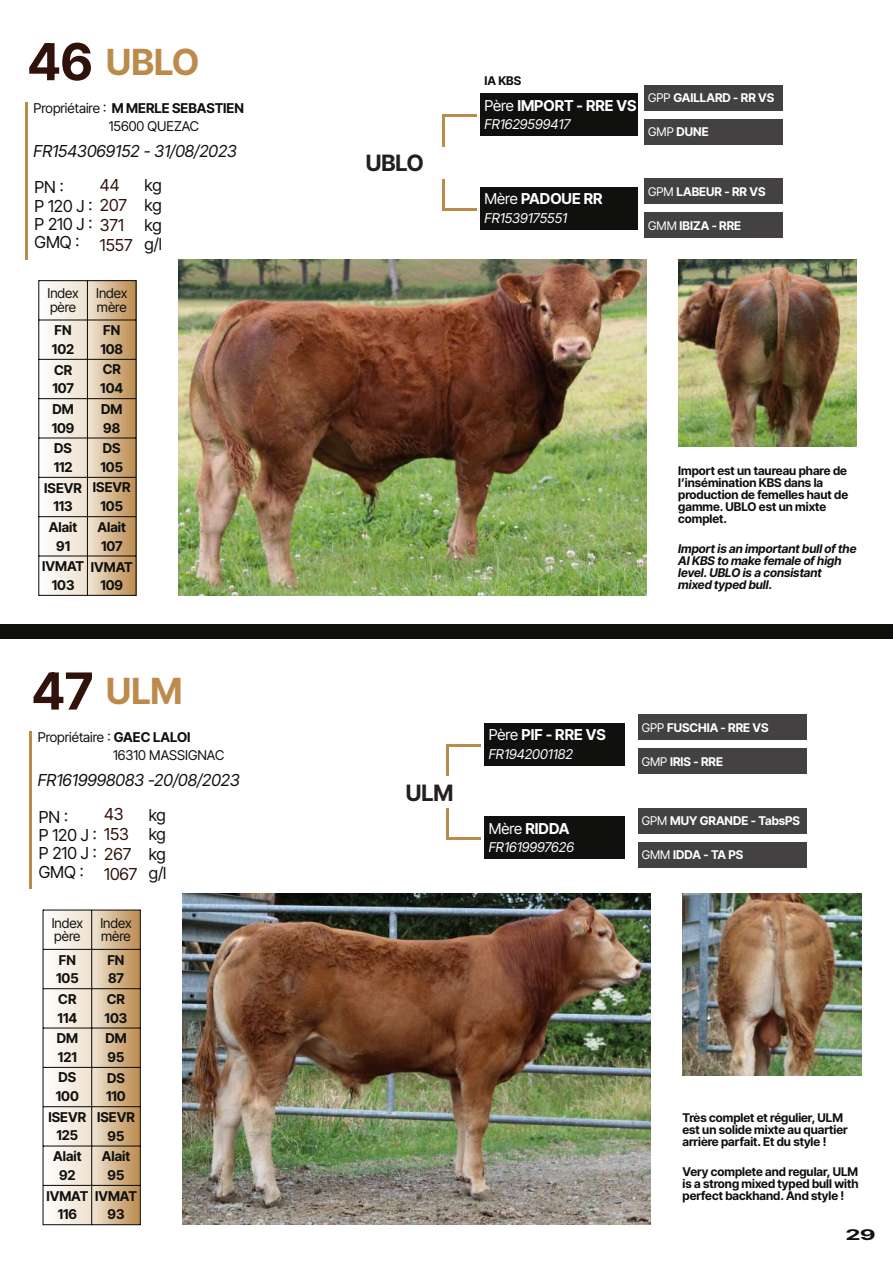
<style>
.page{position:relative;width:893px;height:1263px;background:#fff}
.page>*{position:absolute;margin:0;border:0;box-sizing:border-box;transform-origin:0 0}
.t1{font:700 51px "Inter Tight";color:#30120b}
.t2{font:700 36px "Inter Tight";color:#bc8b4c}
.t3{font:700 22.5px "Inter Tight";color:#231f20}
.t4{font:16.5px/18.5px "Inter Tight";color:#10110f}
.t5{font:italic 16.5px "Inter Tight";color:#10110f}
.t6{font:16.5px "Inter Tight";color:#30120b}
.t7{font:700 15px "Inter Tight";color:#fff}
.t8{font:700 14.7px "Inter Tight";color:#101110;scale:1.65 1}
.t9{font:700 13.5px/18.6px "Inter Tight";color:#10110f}
.t10{font:13.5px/13.5px "Inter Tight";color:#10110f}
.t11{font:italic 13.5px "Inter Tight";color:#fff}
.t12{font:italic 13.5px "Inter Tight";color:#fefefe}
.t13{font:700 12px/12px "Inter Tight";color:#10110f}
.t14{font:700 12px "Inter Tight";color:#fff}
.t15{font:italic 700 12px/12px "Inter Tight";color:#10110f}
.s1{font-weight:700}
.s2{color:#30120b}
.s3{font-weight:400}
</style>
<div class="page">
<svg style="left:44px;top:911px;width:96px;height:313px"></svg>
<svg style="left:39px;top:281px;width:97px;height:314px"></svg>
<div style="left:480px;top:94px;width:158px;height:42px;background:#10110f"></div>
<div style="left:644px;top:119px;width:138px;height:26px;background:#434142"></div>
<div style="left:644px;top:85px;width:138px;height:26px;background:#424141"></div>
<div style="left:644px;top:213px;width:138px;height:25px;background:#434142"></div>
<div style="left:644px;top:179px;width:138px;height:25px;background:#434142"></div>
<img style="left:179px;top:259px;width:467px;height:336px">
<hr style="left:38px;top:280px;width:1px;height:316px;background:#080704">
<hr style="left:136px;top:280px;width:1px;height:316px;background:#080704">
<hr style="left:87px;top:281px;width:1px;height:314px;background:#080704">
<hr style="left:39px;top:280px;width:97px;height:1px;background:#080704">
<hr style="left:39px;top:320px;width:97px;height:1px;background:#080704">
<hr style="left:39px;top:359px;width:97px;height:1px;background:#080704">
<hr style="left:39px;top:398px;width:97px;height:1px;background:#080704">
<hr style="left:39px;top:438px;width:97px;height:1px;background:#080704">
<hr style="left:39px;top:477px;width:97px;height:1px;background:#080704">
<hr style="left:39px;top:516px;width:97px;height:1px;background:#080704">
<hr style="left:39px;top:556px;width:97px;height:1px;background:#080704">
<hr style="left:39px;top:595px;width:97px;height:1px;background:#080704">
<img style="left:678px;top:259px;width:179px;height:187px">
<div style="left:480px;top:187px;width:158px;height:43px;background:#10110f"></div>
<hr style="left:442px;top:115px;width:34px;height:2px;background:#bc8b4c">
<hr style="left:442px;top:208px;width:34px;height:2px;background:#bc8b4c">
<hr style="left:442px;top:115px;width:2px;height:32px;background:#bc8b4c">
<hr style="left:442px;top:179px;width:2px;height:31px;background:#bc8b4c">
<div style="left:0;top:624px;width:893px;height:15px;background:#10110f"></div>
<hr style="left:26px;top:102px;width:2px;height:158px;background:#bc8b4c">
<div style="left:485px;top:723px;width:140px;height:42px;background:#10110f"></div>
<div style="left:638px;top:748px;width:168px;height:26px;background:#434142"></div>
<div style="left:638px;top:714px;width:168px;height:26px;background:#434142"></div>
<div style="left:638px;top:842px;width:168px;height:25px;background:#434142"></div>
<div style="left:638px;top:808px;width:168px;height:25px;background:#434142"></div>
<hr style="left:43px;top:910px;width:1px;height:315px;background:#080704">
<hr style="left:140px;top:910px;width:1px;height:315px;background:#080704">
<hr style="left:91px;top:910px;width:1px;height:315px;background:#080704">
<hr style="left:43px;top:910px;width:97px;height:1px;background:#080704">
<hr style="left:43px;top:949px;width:97px;height:1px;background:#080704">
<hr style="left:43px;top:988px;width:97px;height:1px;background:#080704">
<hr style="left:43px;top:1028px;width:97px;height:1px;background:#080704">
<hr style="left:43px;top:1067px;width:97px;height:1px;background:#080704">
<hr style="left:43px;top:1106px;width:97px;height:1px;background:#080704">
<hr style="left:43px;top:1146px;width:97px;height:1px;background:#080704">
<hr style="left:43px;top:1185px;width:97px;height:1px;background:#080704">
<hr style="left:43px;top:1224px;width:97px;height:1px;background:#080704">
<img style="left:183px;top:893px;width:468px;height:332px">
<img style="left:682px;top:893px;width:179px;height:183px">
<div style="left:485px;top:816px;width:140px;height:43px;background:#10110f"></div>
<hr style="left:446px;top:744px;width:34px;height:2px;background:#bc8b4c">
<hr style="left:446px;top:838px;width:34px;height:2px;background:#bc8b4c">
<hr style="left:446px;top:744px;width:3px;height:32px;background:#bc8b4c">
<hr style="left:446px;top:808px;width:3px;height:32px;background:#bc8b4c">
<hr style="left:30px;top:731px;width:2px;height:158px;background:#bc8b4c">
<h1 class="t1" style="left:28px;top:31px;width:67px">46</h1>
<h2 class="t2" style="left:106px;top:40px;width:94px">UBLO</h2>
<p class="t10" style="left:109px;top:99px;width:137px;line-height:18.1px;text-indent:-75px">Propriétaire : <span class="s1">M MERLE SEBASTIEN<br></span>15600 QUEZAC</p>
<h3 class="t5" style="left:33px;top:141px;width:205px">FR1543069152 - 31/08/2023</h3>
<h3 class="t6" style="left:100px;top:175px;width:21px">44</h3>
<h3 class="t4" style="left:35px;top:178px;width:94px">PN :<br>P 120 J : <span class="s2">207<br></span>P 210 J : <span class="s2">371<br></span>GMQ :</h3>
<h3 class="t6" style="left:100px;top:235px;width:34px">1557</h3>
<h3 class="t4" style="left:145px;top:176px;width:19px;line-height:19.5px;text-align:justify">kg kg kg g/l</h3>
<p class="t10" style="left:47px;top:287px;width:33px">Index père</p>
<p class="t10" style="left:96px;top:287px;width:33px">Index mère</p>
<p class="t9" style="left:52px;top:321px;width:24px">FN<br>102</p>
<p class="t9" style="left:100px;top:321px;width:24px">FN<br>108</p>
<p class="t9" style="left:52px;top:360px;width:23px">CR<br>107</p>
<p class="t9" style="left:100px;top:360px;width:24px">CR<br>104</p>
<p class="t9" style="left:52px;top:400px;width:24px">DM<br>109</p>
<p class="t9" style="left:101px;top:399px;width:23px;line-height:19px">DM<br>98</p>
<p class="t9" style="left:54px;top:439px;width:20px;line-height:19px">DS<br>112</p>
<p class="t9" style="left:100px;top:439px;width:24px">DS<br>105</p>
<p class="t9" style="left:44px;top:479px;width:39px;text-align:center">ISEVR<br>113</p>
<p class="t9" style="left:93px;top:478px;width:39px;line-height:19.2px;text-align:center">ISEVR<br>105</p>
<p class="t9" style="left:49px;top:518px;width:30px;text-align:center">Alait<br>91</p>
<p class="t9" style="left:98px;top:518px;width:30px">Alait<br>107</p>
<p class="t9" style="left:42px;top:557px;width:43px;text-align:center">IVMAT<br>103</p>
<p class="t9" style="left:91px;top:557px;width:43px;line-height:18.1px;text-align:center">IVMAT<br>109</p>
<h1 class="t1" style="left:32px;top:660px;width:63px">47</h1>
<h2 class="t2" style="left:106px;top:669px;width:78px">ULM</h2>
<p class="t10" style="left:113px;top:728px;width:113px;line-height:18.1px;text-indent:-75px">Propriétaire : <span class="s1">GAEC LALOI<br></span>16310 MASSIGNAC</p>
<h3 class="t5" style="left:38px;top:770px;width:204px">FR1619998083 -20/08/2023</h3>
<h3 class="t6" style="left:104px;top:804px;width:21px">43</h3>
<h3 class="t4" style="left:39px;top:807px;width:94px">PN :<br>P 120 J : <span class="s2">153<br></span>P 210 J : <span class="s2">267<br></span>GMQ :</h3>
<h3 class="t6" style="left:104px;top:864px;width:35px">1067</h3>
<h3 class="t4" style="left:149px;top:805px;width:19px;line-height:19.5px;text-align:justify">kg kg kg g/l</h3>
<p class="t10" style="left:52px;top:916px;width:33px">Index père</p>
<p class="t10" style="left:100px;top:916px;width:33px">Index mère</p>
<p class="t9" style="left:56px;top:950px;width:24px">FN<br>105</p>
<p class="t9" style="left:108px;top:950px;width:18px">FN<br>87</p>
<p class="t9" style="left:58px;top:990px;width:21px">CR<br>114</p>
<p class="t9" style="left:105px;top:989px;width:24px">CR<br>103</p>
<p class="t9" style="left:57px;top:1029px;width:23px">DM<br>121</p>
<p class="t9" style="left:105px;top:1029px;width:23px;line-height:19px">DM<br>95</p>
<p class="t9" style="left:56px;top:1068px;width:25px;line-height:19px">DS<br>100</p>
<p class="t9" style="left:106px;top:1068px;width:21px">DS<br>110</p>
<p class="t9" style="left:49px;top:1108px;width:39px;text-align:center">ISEVR<br>125</p>
<p class="t9" style="left:97px;top:1107px;width:39px;line-height:19.2px;text-align:center">ISEVR<br>95</p>
<p class="t9" style="left:53px;top:1147px;width:30px;text-align:center">Alait<br>92</p>
<p class="t9" style="left:102px;top:1147px;width:30px;text-align:center">Alait<br>95</p>
<p class="t9" style="left:46px;top:1186px;width:43px;text-align:center">IVMAT<br>116</p>
<p class="t9" style="left:95px;top:1187px;width:43px;line-height:18.1px;text-align:center">IVMAT<br>93</p>
<h3 class="t3" style="left:366px;top:150px;width:60px">UBLO</h3>
<p class="t13" style="left:484px;top:75px;width:38px">IA KBS</p>
<p class="t12" style="left:484px;top:116px;width:87px">FR1629599417</p>
<p class="t7" style="left:484px;top:96px;width:154px"><span class="s3">Père</span> IMPORT - RRE VS</p>
<p class="t14" style="left:648px;top:91px;width:128px"><span class="s3">GPP</span> GAILLARD - RR VS</p>
<p class="t14" style="left:648px;top:125px;width:62px"><span class="s3">GMP</span> DUNE</p>
<p class="t7" style="left:484px;top:190px;width:120px"><span class="s3">Mère</span> PADOUE RR</p>
<p class="t11" style="left:484px;top:210px;width:84px">FR1539175551</p>
<p class="t14" style="left:648px;top:184px;width:119px"><span class="s3">GPM</span> LABEUR - RR VS</p>
<p class="t14" style="left:648px;top:218px;width:95px"><span class="s3">GMM</span> IBIZA - RRE</p>
<p class="t13" style="left:678px;top:464px;width:171px">Import est un taureau phare de lʼinsémination KBS dans la production de femelles haut de gamme. UBLO est un mixte complet.</p>
<p class="t15" style="left:678px;top:542px;width:180px">Import is an important bull of the<br>AI KBS to make female of high level. UBLO is a consistant mixed typed bull.</p>
<h3 class="t3" style="left:406px;top:779px;width:49px">ULM</h3>
<p class="t7" style="left:489px;top:725px;width:119px"><span class="s3">Père</span> PIF - RRE VS</p>
<p class="t11" style="left:489px;top:745px;width:86px">FR1942001182</p>
<p class="t7" style="left:489px;top:819px;width:82px"><span class="s3">Mère</span> RIDDA</p>
<p class="t11" style="left:489px;top:839px;width:87px">FR1619997626</p>
<p class="t14" style="left:642px;top:720px;width:128px"><span class="s3">GPP</span> FUSCHIA - RRE VS</p>
<p class="t14" style="left:642px;top:754px;width:83px"><span class="s3">GMP</span> IRIS - RRE</p>
<p class="t14" style="left:642px;top:813px;width:160px"><span class="s3">GPM</span> MUY GRANDE - TabsPS</p>
<p class="t14" style="left:642px;top:847px;width:103px"><span class="s3">GMM</span> IDDA - TA PS</p>
<p class="t13" style="left:682px;top:1112px;width:167px">Très complet et régulier, ULM est un solide mixte au quartier arrière parfait. Et du style !</p>
<p class="t13" style="left:682px;top:1166px;width:178px;text-align:justify">Very complete and regular, ULM is a strong mixed typed bull with perfect backhand. And style !</p>
<p class="t8" style="left:846px;top:1225px;width:20px">29</p>
</div>
